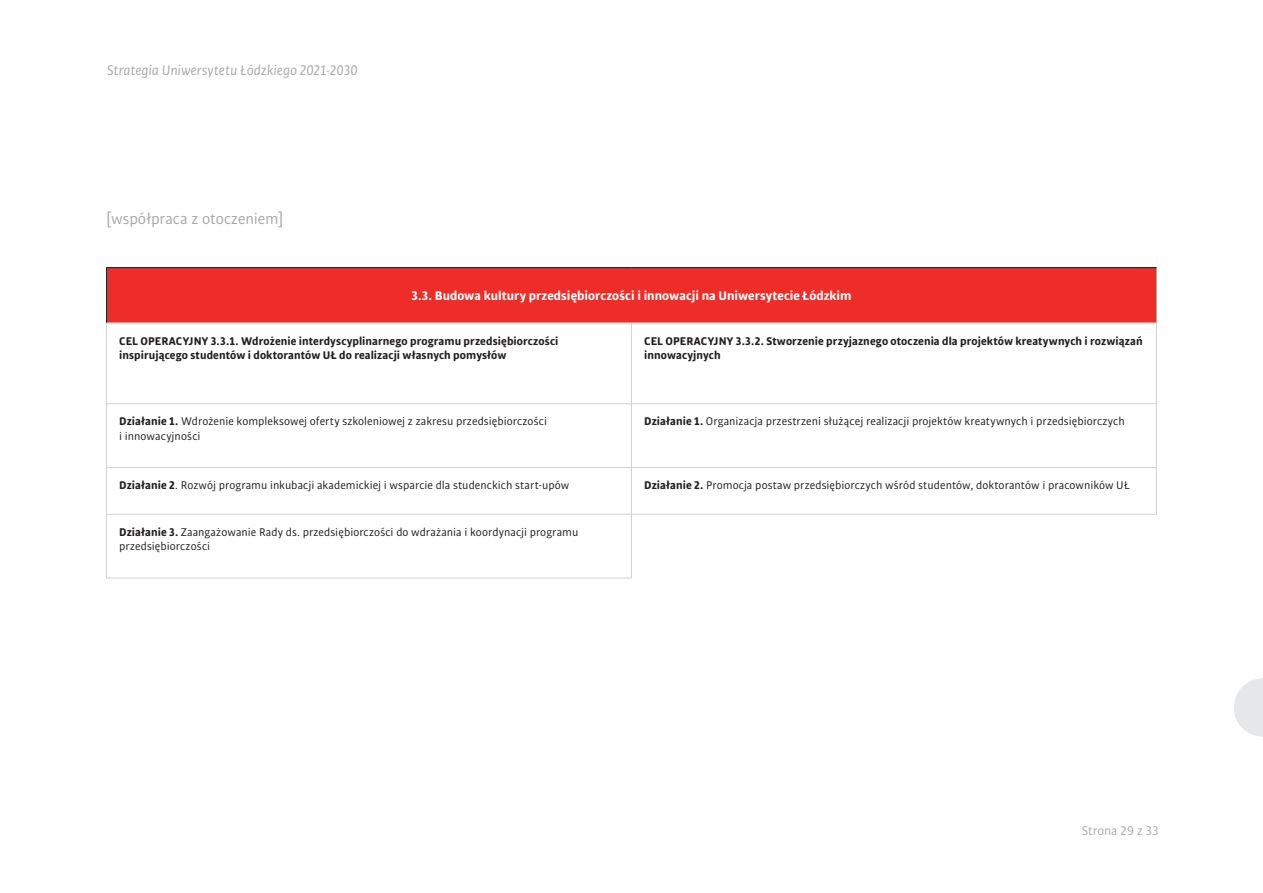
<style>
.page{position:relative;width:1263px;height:893px;background:#fff}
.page>*{position:absolute;margin:0;border:0;box-sizing:border-box;transform-origin:0 0}
.tytuł{font:16.5px "Bulo Rounded";letter-spacing:-.01em;color:#a8a9ad}
.t1{font:italic 15px "Bulo Rounded";color:#939598}
.treść{font:700 13.5px "Bulo Rounded";color:#fff}
.t2{font:13.5px "Bulo Rounded";color:#939598}
.treść-2{font:12px/14.4px "Bulo Rounded";letter-spacing:.005em;color:#231f20}
.treść-3{font:700 12px/14.4px "Bulo Rounded";letter-spacing:.005em;color:#231f20}
.s1{font-weight:700}
</style>
<div class="page">
<svg style="left:1234px;top:678px;width:29px;height:59px"></svg>
<div style="left:106px;top:268px;width:1050px;height:55px;background:#ee2d28"></div>
<hr style="left:106px;top:403px;width:525px;height:1px;background:#d1d2d4">
<hr style="left:631px;top:403px;width:526px;height:1px;background:#d1d2d4">
<hr style="left:106px;top:467px;width:525px;height:1px;background:#d1d2d4">
<hr style="left:106px;top:514px;width:525px;height:1px;background:#d1d2d4">
<hr style="left:106px;top:323px;width:525px;height:1px;background:#d1d2d4">
<hr style="left:1156px;top:268px;width:1px;height:55px;background:#a8a9ad">
<hr style="left:106px;top:267px;width:525px;height:1px;background:#231f20">
<hr style="left:106px;top:268px;width:1px;height:55px;background:#231f20">
<hr style="left:631px;top:267px;width:526px;height:1px;background:#231f20">
<hr style="left:106px;top:323px;width:1px;height:80px;background:#d1d2d4">
<hr style="left:106px;top:404px;width:1px;height:63px;background:#d1d2d4">
<hr style="left:106px;top:468px;width:1px;height:46px;background:#d1d2d4">
<hr style="left:106px;top:514px;width:1px;height:64px;background:#d1d2d4">
<hr style="left:631px;top:514px;width:1px;height:64px;background:#d1d2d4">
<hr style="left:106px;top:578px;width:526px;height:1px;background:#d1d2d4">
<hr style="left:631px;top:323px;width:526px;height:1px;background:#d1d2d4">
<hr style="left:631px;top:323px;width:1px;height:80px;background:#d1d2d4">
<hr style="left:1156px;top:323px;width:1px;height:80px;background:#d1d2d4">
<hr style="left:631px;top:404px;width:1px;height:63px;background:#d1d2d4">
<hr style="left:1156px;top:404px;width:1px;height:63px;background:#d1d2d4">
<hr style="left:631px;top:467px;width:526px;height:1px;background:#d1d2d4">
<hr style="left:631px;top:468px;width:1px;height:46px;background:#d1d2d4">
<hr style="left:1156px;top:468px;width:1px;height:46px;background:#d1d2d4">
<hr style="left:631px;top:514px;width:526px;height:1px;background:#d1d2d4">
<p class="t1" style="left:107px;top:61px;width:252px">Strategia Uniwersytetu Łódzkiego 2021-2030</p>
<p class="tytuł" style="left:106px;top:208px;width:179px">[współpraca z otoczeniem]</p>
<p class="treść" style="left:411px;top:287px;width:442px">3.3. Budowa kultury przedsiębiorczości i innowacji na Uniwersytecie Łódzkim</p>
<p class="treść-3" style="left:119px;top:333px;width:441px">CEL OPERACYJNY 3.3.1. Wdrożenie interdyscyplinarnego programu przedsiębiorczości inspirującego studentów i doktorantów UŁ do realizacji własnych pomysłów</p>
<p class="treść-3" style="left:644px;top:333px;width:500px">CEL OPERACYJNY 3.3.2. Stworzenie przyjaznego otoczenia dla projektów kreatywnych i rozwiązań innowacyjnych</p>
<p class="treść-2" style="left:119px;top:414px;width:429px"><span class="s1">Działanie 1.</span> Wdrożenie kompleksowej oferty szkoleniowej z zakresu przedsiębiorczości i innowacyjności</p>
<p class="treść-2" style="left:644px;top:414px;width:482px"><span class="s1">Działanie 1.</span> Organizacja przestrzeni służącej realizacji projektów kreatywnych i przedsiębiorczych</p>
<p class="treść-2" style="left:119px;top:478px;width:452px"><span class="s1">Działanie 2</span>. Rozwój programu inkubacji akademickiej i wsparcie dla studenckich start-upów</p>
<p class="treść-2" style="left:644px;top:478px;width:487px"><span class="s1">Działanie 2.</span> Promocja postaw przedsiębiorczych wśród studentów, doktorantów i pracowników UŁ</p>
<p class="treść-2" style="left:119px;top:525px;width:461px"><span class="s1">Działanie 3.</span> Zaangażowanie Rady ds. przedsiębiorczości do wdrażania i koordynacji programu przedsiębiorczości</p>
<p class="t2" style="left:1081px;top:822px;width:79px">Strona 29 z 33</p>
</div>
